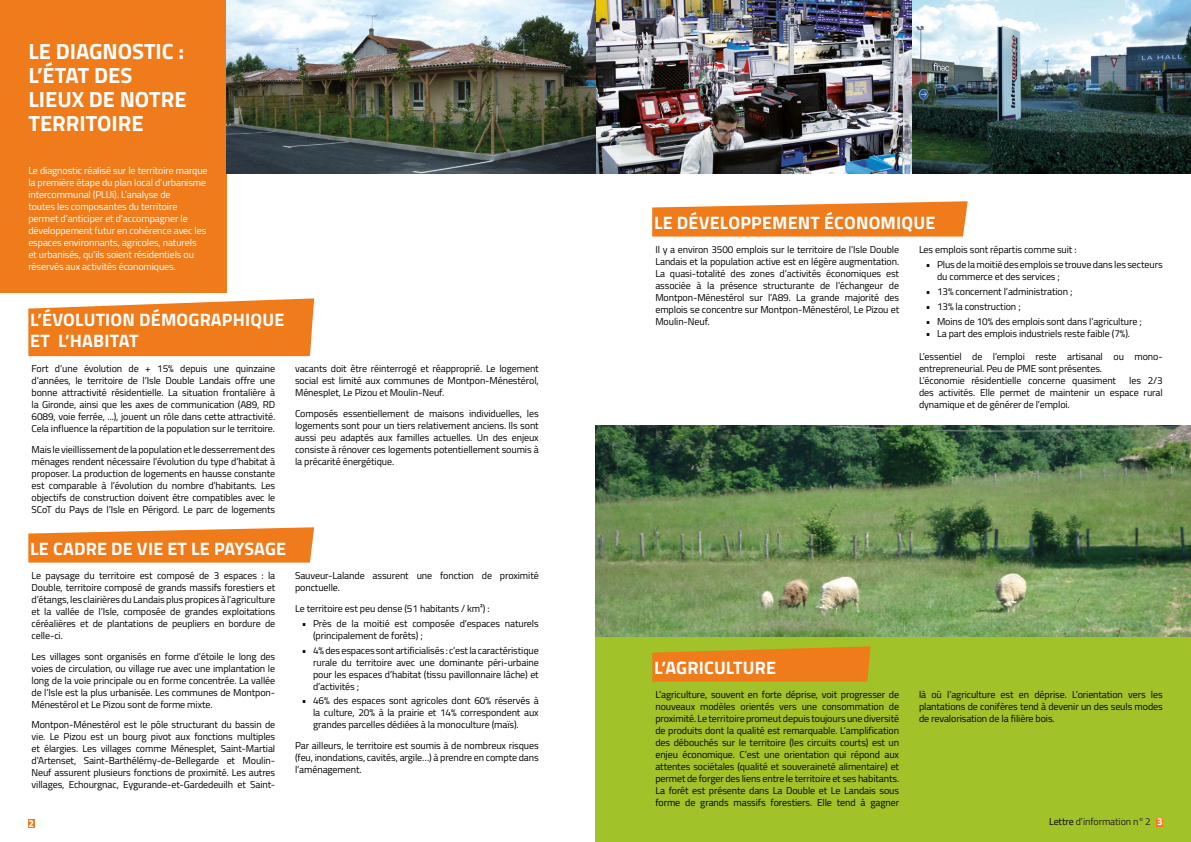
<style>
.page{position:relative;width:1191px;height:842px;background:#fff}
.page>*{position:absolute;margin:0;border:0;box-sizing:border-box;transform-origin:0 0}
.t1{font:700 22px/24px "Titillium Web";color:#fff}
.t2{font:700 18px/21.6px "Titillium Web";letter-spacing:.01em;color:#fff}
.t3{font:10px/12px "Titillium Web";letter-spacing:-.01em;color:#000;text-align:justify}
.t4{font:10px/12px "Titillium Web";letter-spacing:-.01em;color:#fff}
.t5{font:10px "Titillium Web";letter-spacing:-.01em;color:#231e20}
.t6{font:700 10px "Titillium Web";color:#fff}
.s1{color:#000}
.s2{font-weight:700;color:#fff}
</style>
<div class="page">
<div style="left:595px;top:557px;width:596px;height:285px;background:#a2c229"></div>
<img style="left:595px;top:425px;width:596px;height:211px">
<div style="left:0;top:0;width:227px;height:293px;background:#ef7b1b"></div>
<img style="left:227px;top:0;width:964px;height:174px">
<div style="left:28px;top:819px;width:7px;height:8px;background:#ef7b1b"></div>
<div style="left:1156px;top:817px;width:6px;height:9px;background:#ef7b1b"></div>
<svg style="left:652px;top:646px;width:218px;height:36px;background:#e6821c"></svg>
<svg style="left:28px;top:527px;width:286px;height:36px;background:#f08934"></svg>
<svg style="left:28px;top:298px;width:286px;height:58px;background:#f08832"></svg>
<svg style="left:652px;top:201px;width:315px;height:36px;background:#f08934"></svg>
<h1 class="t1" style="left:28px;top:38px;width:160px">LE DIAGNOSTIC :<br>L’ÉTAT DES<br>LIEUX DE NOTRE<br>TERRITOIRE</h1>
<p class="t4" style="left:28px;top:164px;width:181px">Le diagnostic réalisé sur le territoire marque la première étape du plan local d’urbanisme intercommunal (PLUi). L’analyse de<br>toutes les composantes du territoire permet d’anticiper et d’accompagner le développement futur en cohérence avec les espaces environnants, agricoles, naturels<br>et urbanisés, qu’ils soient résidentiels ou réservés aux activités économiques.</p>
<h2 class="t2" style="left:30px;top:308px;width:255px">L’ÉVOLUTION DÉMOGRAPHIQUE<br>ET L’HABITAT</h2>
<p class="t3" style="left:32px;top:362px;width:245px">Fort d’une évolution de + 15% depuis une quinzaine d’années, le territoire de l’Isle Double Landais offre une bonne attractivité résidentielle. La situation frontalière à la Gironde, ainsi que les axes de communication (A89, RD 6089, voie ferrée, ...), jouent un rôle dans cette attractivité.<br>Cela influence la répartition de la population sur le territoire.</p>
<p class="t3" style="left:32px;top:443px;width:245px">Mais le vieillissement de la population et le desserrement des ménages rendent nécessaire l’évolution du type d’habitat à proposer. La production de logements en hausse constante est comparable à l’évolution du nombre d’habitants. Les objectifs de construction doivent être compatibles avec le SCoT du Pays de l’Isle en Périgord. Le parc de logements</p>
<p class="t3" style="left:295px;top:362px;width:245px">vacants doit être réinterrogé et réapproprié. Le logement social est limité aux communes de Montpon-Ménestérol, Ménesplet, Le Pizou et Moulin-Neuf.</p>
<p class="t3" style="left:295px;top:407px;width:245px">Composés essentiellement de maisons individuelles, les logements sont pour un tiers relativement anciens. Ils sont aussi peu adaptés aux familles actuelles. Un des enjeux consiste à rénover ces logements potentiellement soumis à la précarité énergétique.</p>
<h2 class="t2" style="left:30px;top:537px;width:257px">LE CADRE DE VIE ET LE PAYSAGE</h2>
<p class="t3" style="left:32px;top:569px;width:245px">Le paysage du territoire est composé de 3 espaces : la Double, territoire composé de grands massifs forestiers et d’étangs, les clairières du Landais plus propices à l’agriculture et la vallée de l’Isle, composée de grandes exploitations céréalières et de plantations de peupliers en bordure de celle-ci.</p>
<p class="t3" style="left:32px;top:650px;width:245px">Les villages sont organisés en forme d’étoile le long des voies de circulation, ou village rue avec une implantation le long de la voie principale ou en forme concentrée. La vallée de l’Isle est la plus urbanisée. Les communes de Montpon-Ménestérol et Le Pizou sont de forme mixte.</p>
<p class="t3" style="left:32px;top:718px;width:245px">Montpon-Ménestérol est le pôle structurant du bassin de vie. Le Pizou est un bourg pivot aux fonctions multiples et élargies. Les villages comme Ménesplet, Saint-Martial d’Artenset, Saint-Barthélémy-de-Bellegarde et Moulin-Neuf assurent plusieurs fonctions de proximité. Les autres villages, Echourgnac, Eygurande-et-Gardedeuilh et Saint-</p>
<p class="t3" style="left:295px;top:569px;width:245px">Sauveur-Lalande assurent une fonction de proximité ponctuelle.</p>
<p class="t3" style="left:295px;top:602px;width:196px">Le territoire est peu dense (51 habitants / km²) :</p>
<p class="t3" style="left:313px;top:617px;width:227px;text-indent:-11px">• Près de la moitié est composée d’espaces naturels (principalement de forêts) ;</p>
<p class="t3" style="left:313px;top:643px;width:227px;text-indent:-11px">• 4% des espaces sont artificialisés : c’est la caractéristique rurale du territoire avec une dominante péri-urbaine pour les espaces d’habitat (tissu pavillonnaire lâche) et d’activités ;</p>
<p class="t3" style="left:313px;top:694px;width:227px;text-indent:-11px">• 46% des espaces sont agricoles dont 60% réservés à la culture, 20% à la prairie et 14% correspondent aux grandes parcelles dédiées à la monoculture (maïs).</p>
<p class="t3" style="left:295px;top:739px;width:245px">Par ailleurs, le territoire est soumis à de nombreux risques (feu, inondations, cavités, argile…) à prendre en compte dans l’aménagement.</p>
<h2 class="t2" style="left:654px;top:211px;width:283px">LE DÉVELOPPEMENT ÉCONOMIQUE</h2>
<p class="t3" style="left:655px;top:243px;width:245px">Il y a environ 3500 emplois sur le territoire de l’Isle Double Landais et la population active est en légère augmentation.<br>La quasi-totalité des zones d’activités économiques est associée à la présence structurante de l’échangeur de Montpon-Ménestérol sur l’A89. La grande majorité des emplois se concentre sur Montpon-Ménestérol, Le Pizou et Moulin-Neuf.</p>
<p class="t3" style="left:919px;top:243px;width:159px">Les emplois sont répartis comme suit :</p>
<p class="t3" style="left:937px;top:258px;width:227px;text-indent:-11px">• Plus de la moitié des emplois se trouve dans les secteurs du commerce et des services ;</p>
<p class="t3" style="left:925px;top:285px;width:148px">• 13% concernent l’administration ;</p>
<p class="t3" style="left:925px;top:300px;width:97px">• 13% la construction ;</p>
<p class="t3" style="left:925px;top:315px;width:218px">• Moins de 10% des emplois sont dans l’agriculture ;</p>
<p class="t3" style="left:925px;top:327px;width:206px">• La part des emplois industriels reste faible (7%).</p>
<p class="t3" style="left:919px;top:350px;width:245px;text-align:left">L’essentiel de l’emploi reste artisanal ou mono&shy;entrepreneurial. Peu de PME sont présentes.<br>L’économie résidentielle concerne quasiment</p>
<p class="t3" style="left:919px;top:374px;width:245px;text-indent:210px">les 2/3 des activités. Elle permet de maintenir un espace rural dynamique et de générer de l’emploi.</p>
<h2 class="t2" style="left:654px;top:656px;width:124px">L’AGRICULTURE</h2>
<p class="t3" style="left:655px;top:688px;width:245px">L’agriculture, souvent en forte déprise, voit progresser de nouveaux modèles orientés vers une consommation de proximité. Le territoire promeut depuis toujours une diversité de produits dont la qualité est remarquable. L’amplification des débouchés sur le territoire (les circuits courts) est un enjeu économique. C’est une orientation qui répond aux attentes sociétales (qualité et souveraineté alimentaire) et permet de forger des liens entre le territoire et ses habitants.<br>La forêt est présente dans La Double et Le Landais sous forme de grands massifs forestiers. Elle tend à gagner</p>
<p class="t3" style="left:919px;top:688px;width:245px">là où l’agriculture est en déprise. L’orientation vers les plantations de conifères tend à devenir un des seuls modes de revalorisation de la filière bois.</p>
<p class="t6" style="left:28px;top:815px;width:7px">2</p>
<p class="t5" style="left:1049px;top:815px;width:115px"><span class="s1">Lettre</span> d’information n° 2 <span class="s2">3</span></p>
</div>
